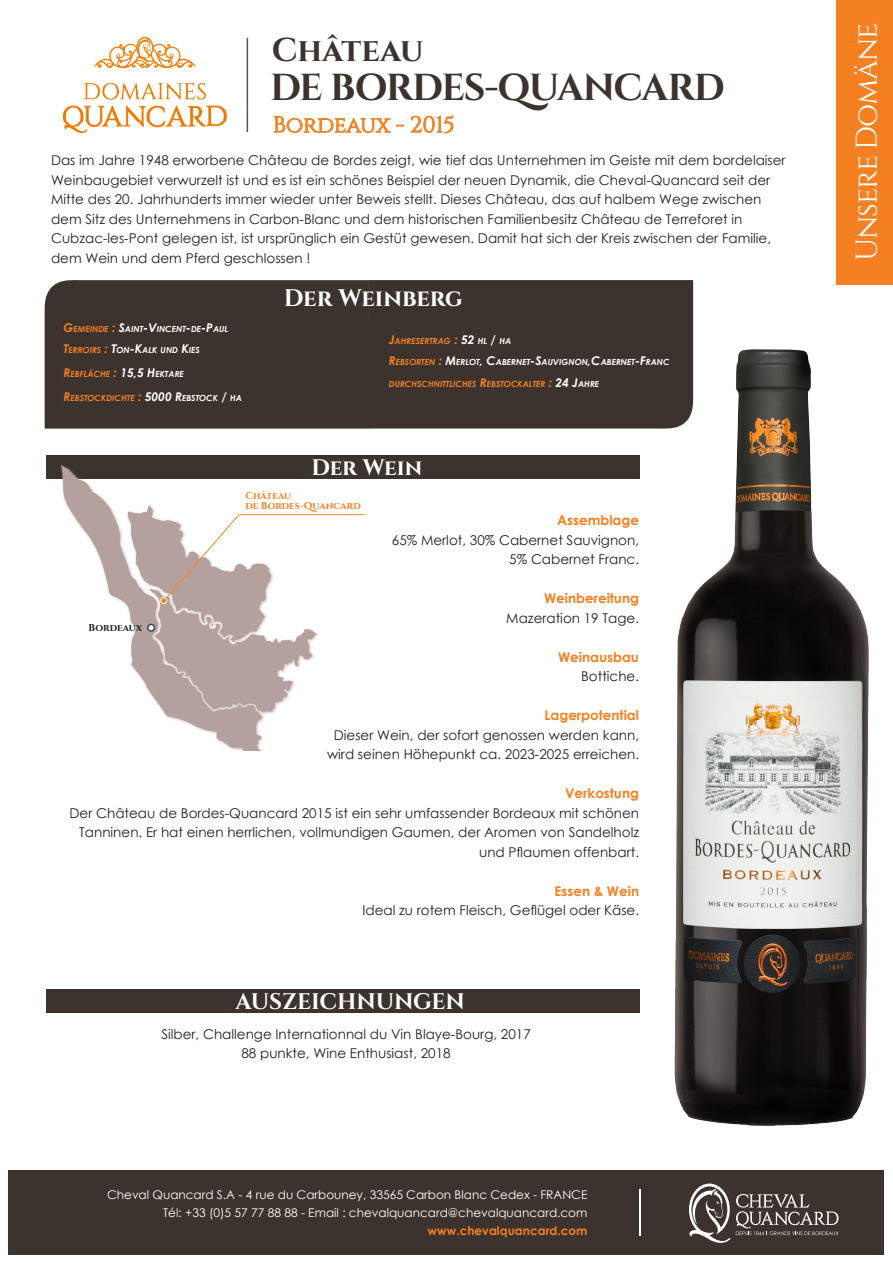
<style>
.page{position:relative;width:893px;height:1263px;background:#fff}
.page>*{position:absolute;margin:0;border:0;box-sizing:border-box;transform-origin:0 0}
.t1{font:700 37.5px "Cinzel";letter-spacing:-.04em;color:#3d332e}
.t2{font:700 33px "Cinzel";color:#3d332e}
.t3{font:30px "Cinzel";letter-spacing:-.04em;color:#fff}
.t4{font:700 24px "Cinzel";letter-spacing:-.005em;color:#fff}
.t5{font:700 22.5px "Cinzel";letter-spacing:-.005em;color:#fff}
.t6{font:22.5px "Cinzel";color:#f58021}
.t7{font:13.5px/19.5px "Century Gothic";color:#231f20}
.t8{font:700 13.5px "Century Gothic";color:#f58021}
.t9{font:12px "Century Gothic";color:#fff}
.t10{font:700 12px "Century Gothic";color:#f58021}
.t11{font:700 10.05px "Cinzel";color:#f58021}
.t12{font:700 10.05px "Cinzel";color:#231f20}
.t13{font:italic 700 8.4px "Century Gothic";color:#f58021}
.t14{font:italic 700 8.4px "Century Gothic";color:#fff}
.s1{font-size:12px;color:#f58021}
.s2{color:#f58021}
.s3{font-size:12px}
.s4{font-size:12px;color:#fff}
.s5{color:#fff}
</style>
<div class="page">
<div style="left:9px;top:1170px;width:875px;height:84px;background:#3d332e"></div>
<img style="left:64px;top:38px;width:163px;height:95px">
<hr style="left:247px;top:38px;width:1px;height:94px;background:#615353">
<svg style="left:273px;top:116px;width:131px;height:17px"></svg>
<svg style="left:410px;top:115px;width:44px;height:19px"></svg>
<div style="left:837px;top:0;width:56px;height:285px;background:#f58021"></div>
<div style="left:46px;top:455px;width:593px;height:24px;background:#3d332e"></div>
<div style="left:369px;top:280px;width:324px;height:149px;background:#3d332e"></div>
<div style="left:45px;top:280px;width:324px;height:149px;background:#3d332e"></div>
<div style="left:46px;top:989px;width:593px;height:23px;background:#3d332e"></div>
<img style="left:61px;top:465px;width:261px;height:285px">
<div style="left:148px;top:624px;width:6px;height:7px;background:#fff;border-radius:50%"></div>
<div style="left:147px;top:624px;width:8px;height:8px;border:2px solid #40444e;border-radius:50%"></div>
<hr style="left:240px;top:514px;width:125px;height:1px;background:#f58021">
<img style="left:670px;top:344px;width:199px;height:782px">
<svg style="left:159px;top:513px;width:81px;height:93px"></svg>
<div style="left:160px;top:597px;width:7px;height:7px;border:1px solid #fff;border-radius:50%"></div>
<svg style="left:689px;top:1183px;width:41px;height:60px"></svg>
<svg style="left:736px;top:1194px;width:102px;height:41px"></svg>
<hr style="left:639px;top:1189px;width:1px;height:46px;background:#fff">
<p class="t2" style="left:272px;top:30px;width:153px">Château</p>
<p class="t1" style="left:270px;top:64px;width:456px">DE BORDES-QUANCARD</p>
<p class="t6" style="left:273px;top:112px;width:183px">Bordeaux - 2015</p>
<p class="t7" style="left:51px;top:150px;width:736px">Das im Jahre 1948 erworbene Château de Bordes zeigt, wie tief das Unternehmen im Geiste mit dem bordelaiser Weinbaugebiet verwurzelt ist und es ist ein schönes Beispiel der neuen Dynamik, die Cheval-Quancard seit der Mitte des 20. Jahrhunderts immer wieder unter Beweis stellt. Dieses Château, das auf halbem Wege zwischen dem Sitz des Unternehmens in Carbon-Blanc und dem historischen Familienbesitz Château de Terreforet in Cubzac-les-Pont gelegen ist, ist ursprünglich ein Gestüt gewesen. Damit hat sich der Kreis zwischen der Familie, dem Wein und dem Pferd geschlossen !</p>
<p class="t14" style="left:63px;top:324px;width:166px"><span class="s1">G</span><span class="s2">EMEINDE</span> <span class="s1">:</span> <span class="s3">S</span>AINT<span class="s3">-V</span>INCENT<span class="s3">-</span>DE<span class="s3">-P</span>AUL</p>
<p class="t13" style="left:63px;top:369px;width:122px"><span class="s3">R</span>EBFLÄCHE <span class="s3">:</span> <span class="s4">15,5 H</span><span class="s5">EKTARE</span></p>
<p class="t13" style="left:63px;top:392px;width:180px"><span class="s3">R</span>EBSTOCKDICHTE <span class="s3">:</span> <span class="s4">5000 R</span><span class="s5">EBSTOCK</span> <span class="s4">/</span> <span class="s5">HA</span></p>
<p class="t14" style="left:63px;top:344px;width:138px"><span class="s1">T</span><span class="s2">ERROIRS</span> <span class="s1">:</span> <span class="s3">T</span>ON<span class="s3">-K</span>ALK UND <span class="s3">K</span>IES</p>
<p class="t4" style="left:284px;top:283px;width:181px">Der Weinberg</p>
<p class="t13" style="left:389px;top:335px;width:124px"><span class="s3">J</span>AHRESERTRAG <span class="s3">:</span> <span class="s4">52</span> <span class="s5">HL</span> <span class="s4">/</span> <span class="s5">HA</span></p>
<p class="t14" style="left:389px;top:356px;width:282px"><span class="s1">R</span><span class="s2">EBSORTEN</span> <span class="s1">:</span> <span class="s3">M</span>ERLOT<span class="s3">, C</span>ABERNET<span class="s3">-S</span>AUVIGNON<span class="s3">,C</span>ABERNET<span class="s3">-F</span>RANC</p>
<p class="t13" style="left:389px;top:379px;width:212px">DURCHSCHNITTLICHES <span class="s3">R</span>EBSTOCKALTER <span class="s3">:</span> <span class="s4">24 J</span><span class="s5">AHRE</span></p>
<p class="t5" style="left:311px;top:454px;width:112px">Der Wein</p>
<p class="t11" style="left:245px;top:489px;width:47px">Château</p>
<p class="t11" style="left:245px;top:500px;width:117px">de Bordes-Quancard</p>
<p class="t8" style="left:557px;top:512px;width:83px">Assemblage</p>
<p class="t7" style="left:392px;top:530px;width:249px">65% Merlot, 30% Cabernet Sauvignon,</p>
<p class="t7" style="left:509px;top:549px;width:131px">5% Cabernet Franc.</p>
<p class="t8" style="left:544px;top:590px;width:97px">Weinbereitung</p>
<p class="t7" style="left:506px;top:608px;width:134px">Mazeration 19 Tage.</p>
<p class="t8" style="left:558px;top:648px;width:82px">Weinausbau</p>
<p class="t7" style="left:581px;top:666px;width:59px">Bottiche.</p>
<p class="t8" style="left:545px;top:707px;width:96px">Lagerpotential</p>
<p class="t7" style="left:334px;top:725px;width:307px">Dieser Wein, der sofort genossen werden kann,</p>
<p class="t7" style="left:327px;top:744px;width:314px">wird seinen Höhepunkt ca. 2023-2025 erreichen.</p>
<p class="t8" style="left:565px;top:785px;width:75px">Verkostung</p>
<p class="t7" style="left:70px;top:803px;width:571px;text-align:right">Der Château de Bordes-Quancard 2015 ist ein sehr umfassender Bordeaux mit schönen<br>Tanninen. Er hat einen herrlichen, vollmundigen Gaumen, der Aromen von Sandelholz und Pflaumen offenbart.</p>
<p class="t8" style="left:555px;top:882px;width:86px">Essen &amp; Wein</p>
<p class="t7" style="left:362px;top:900px;width:278px">Ideal zu rotem Fleisch, Geflügel oder Käse.</p>
<p class="t12" style="left:89px;top:622px;width:55px">Bordeaux</p>
<p class="t5" style="left:236px;top:987px;width:231px">AUSZEICHNUNGEN</p>
<p class="t7" style="left:161px;top:1024px;width:371px">Silber, Challenge Internationnal du Vin Blaye-Bourg, 2017</p>
<p class="t7" style="left:241px;top:1043px;width:211px">88 punkte, Wine Enthusiast, 2018</p>
<p class="t9" style="left:107px;top:1187px;width:482px">Cheval Quancard S.A - 4 rue du Carbouney, 33565 Carbon Blanc Cedex - FRANCE</p>
<p class="t9" style="left:163px;top:1205px;width:426px">Tél: +33 (0)5 57 77 88 88 - Email : chevalquancard@chevalquancard.com</p>
<p class="t10" style="left:428px;top:1223px;width:161px">www.chevalquancard.com</p>
<p class="t3" style="left:849px;top:261px;width:239px;rotate:-90deg">Unsere Domäne</p>
</div>
